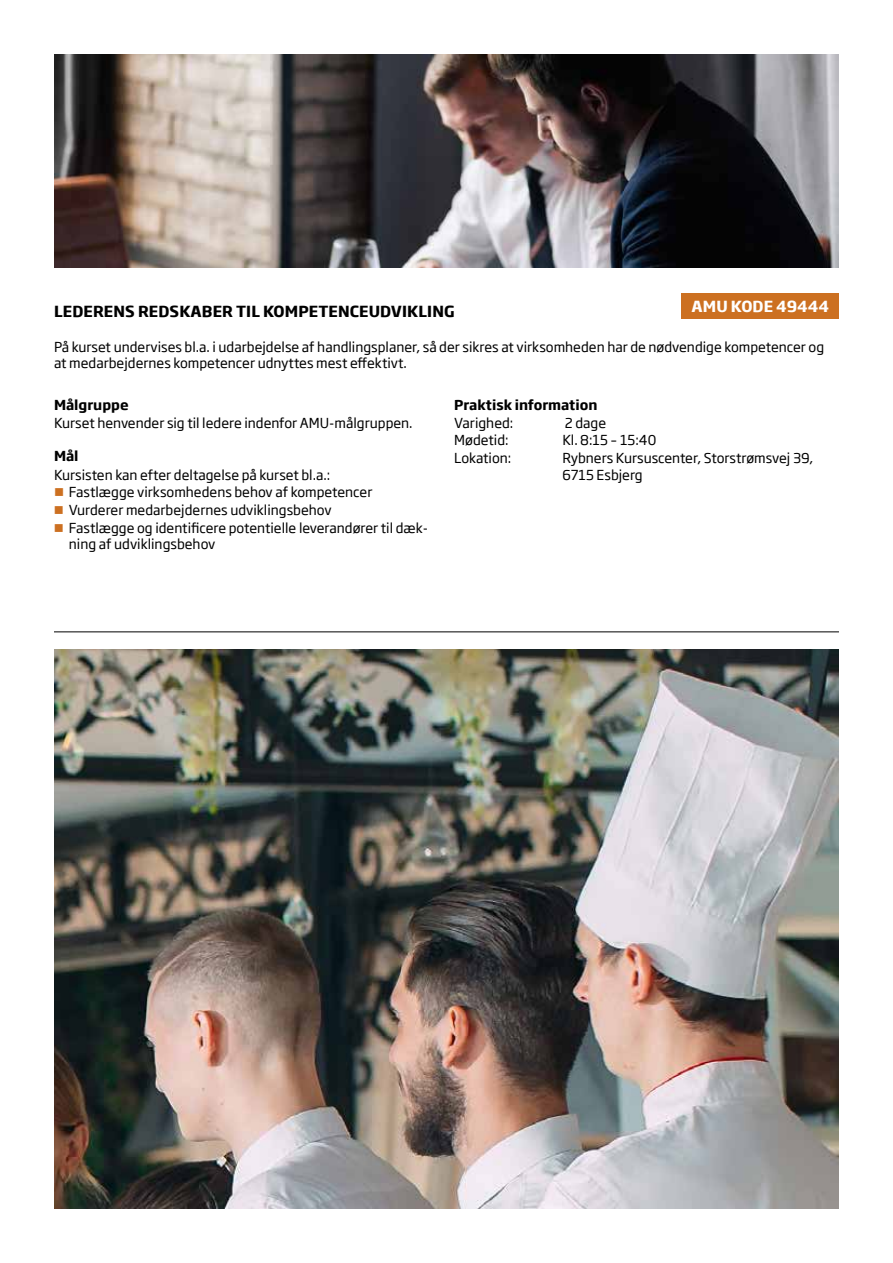
<style>
.page{position:relative;width:893px;height:1263px;background:#fff}
.page>*{position:absolute;margin:0;border:0;box-sizing:border-box;transform-origin:0 0}
.t1{font:700 15px "Soho Gothic Std";letter-spacing:.005em;color:#000}
.t2{font:700 15px "Soho Gothic Std";color:#fff}
.t3{font:13.5px/17.9px "Soho Gothic Std";color:#000}
.t4{font:700 13.5px "Soho Gothic Std";color:#000}
</style>
<div class="page">
<img style="left:54px;top:54px;width:785px;height:214px">
<div style="left:682px;top:293px;width:157px;height:25px;background:#cc7021"></div>
<hr style="left:54px;top:631px;width:785px;height:1px;background:#000">
<img style="left:54px;top:649px;width:785px;height:559px">
<p class="t2" style="left:691px;top:296px;width:139px">AMU KODE 49444</p>
<p class="t1" style="left:54px;top:302px;width:402px">LEDERENS REDSKABER TIL KOMPETENCEUDVIKLING</p>
<p class="t3" style="left:54px;top:339px;width:772px;line-height:16.2px">På kurset undervises bl.a. i udarbejdelse af handlingsplaner, så der sikres at virksomheden har de nødvendige kompetencer og at medarbejdernes kompetencer udnyttes mest effektivt.</p>
<p class="t4" style="left:454px;top:396px;width:145px">Praktisk information</p>
<p class="t3" style="left:454px;top:414px;width:61px">Varighed:</p>
<p class="t3" style="left:565px;top:414px;width:43px">2 dage</p>
<p class="t3" style="left:454px;top:432px;width:56px">Mødetid:</p>
<p class="t3" style="left:562px;top:432px;width:96px">Kl. 8:15 – 15:40</p>
<p class="t3" style="left:454px;top:449px;width:59px">Lokation:</p>
<p class="t3" style="left:562px;top:450px;width:252px;line-height:16.5px">Rybners Kursuscenter, Storstrømsvej 39,<br>6715 Esbjerg</p>
<p class="t4" style="left:54px;top:396px;width:76px">Målgruppe</p>
<p class="t3" style="left:54px;top:414px;width:360px">Kurset henvender sig til ledere indenfor AMU-målgruppen.</p>
<p class="t4" style="left:54px;top:447px;width:26px">Mål</p>
<p class="t3" style="left:69px;top:466px;width:361px;text-indent:-15px">Kursisten kan efter deltagelse på kurset bl.a.:<br>Fastlægge virksomhedens behov af kompetencer Vurderer medarbejdernes udviklingsbehov<br>Fastlægge og identificere potentielle leverandører til dæk-</p>
<p class="t3" style="left:69px;top:536px;width:148px">ning af udviklingsbehov</p>
</div>
